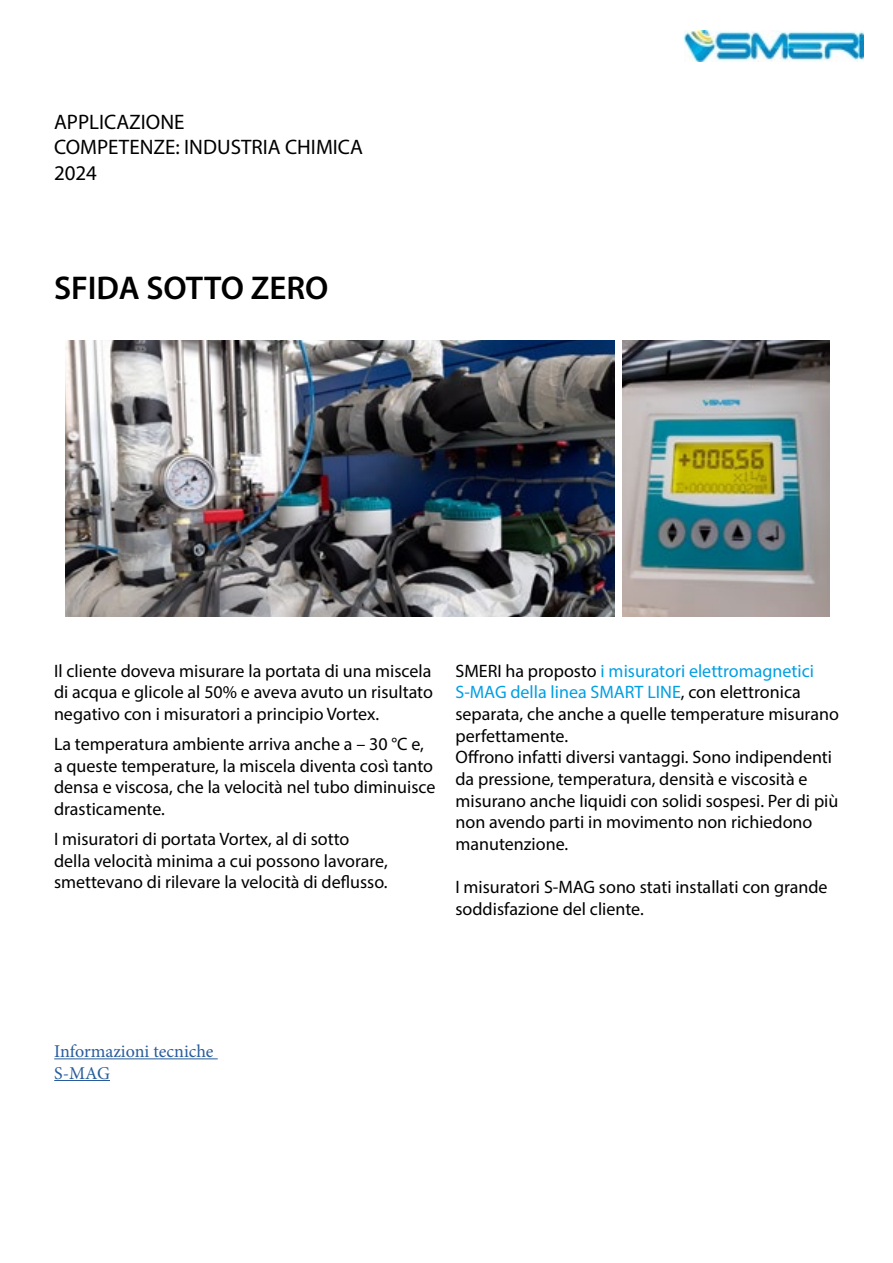
<style>
.page{position:relative;width:893px;height:1263px;background:#fff}
.page>*{position:absolute;margin:0;border:0;box-sizing:border-box;transform-origin:0 0}
.t1{font:600 33px "Myriad Pro";color:#000}
.t2{font:21px/25.2px "Myriad Pro";color:#000}
.t3{font:18px/21.6px "Myriad Pro";color:#000}
.t4{font:18px/21.6px "Minion Pro";color:#275b9b}
.s1{color:#009fe3}
</style>
<div class="page">
<img style="left:66px;top:340px;width:548px;height:277px">
<img style="left:623px;top:340px;width:206px;height:277px">
<img style="left:685px;top:30px;width:178px;height:31px">
<hr style="left:54px;top:1058px;width:164px;height:1px;background:#275b9b">
<hr style="left:54px;top:1080px;width:56px;height:1px;background:#275b9b">
<p class="t2" style="left:54px;top:109px;width:310px">APPLICAZIONE<br>COMPETENZE: INDUSTRIA CHIMICA</p>
<p class="t2" style="left:54px;top:160px;width:45px">2024</p>
<p class="t1" style="left:54px;top:267px;width:276px">SFIDA SOTTO ZERO</p>
<p class="t3" style="left:54px;top:660px;width:380px;text-align:justify">Il cliente doveva misurare la portata di una miscela di acqua e glicole al 50% e aveva avuto un risultato negativo con i misuratori a principio Vortex.</p>
<p class="t3" style="left:54px;top:733px;width:383px">La temperatura ambiente arriva anche a – 30 °C e, a queste temperature, la miscela diventa così tanto densa e viscosa, che la velocità nel tubo diminuisce drasticamente.</p>
<p class="t3" style="left:54px;top:828px;width:335px">I misuratori di portata Vortex, al di sotto della velocità minima a cui possono lavorare, smettevano di rilevare la velocità di deflusso.</p>
<p class="t3" style="left:455px;top:660px;width:385px">SMERI ha proposto <span class="s1">i misuratori elettromagnetici S-MAG della linea SMART LINE</span>, con elettronica separata, che anche a quelle temperature misurano perfettamente.<br>Offrono infatti diversi vantaggi. Sono indipendenti da pressione, temperatura, densità e viscosità e misurano anche liquidi con solidi sospesi. Per di più non avendo parti in movimento non richiedono manutenzione.</p>
<p class="t3" style="left:455px;top:876px;width:374px">I misuratori S-MAG sono stati installati con grande soddisfazione del cliente.</p>
<p class="t4" style="left:54px;top:1040px;width:161px">Informazioni tecniche<br>S-MAG</p>
</div>
